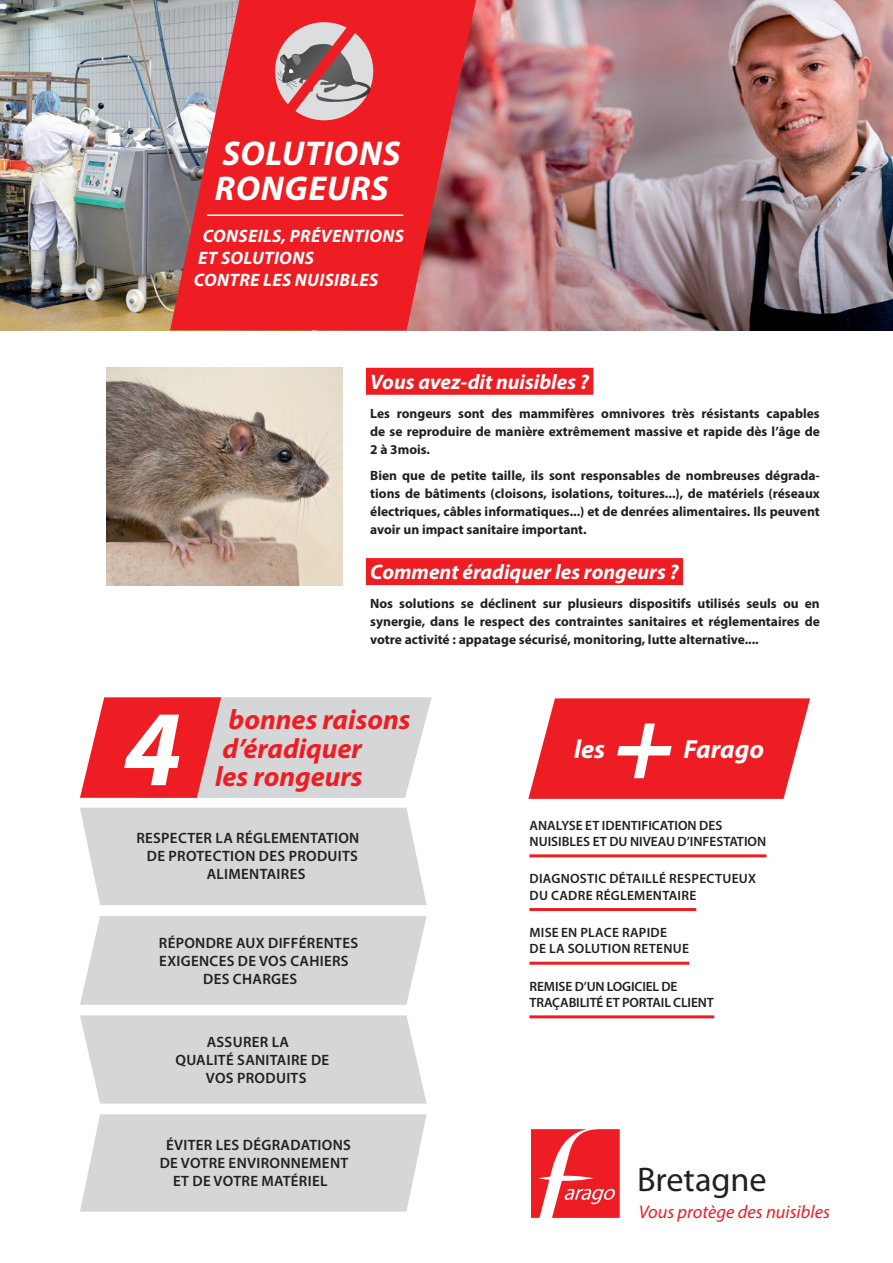
<style>
.page{position:relative;width:893px;height:1263px;background:#fff}
.page>*{position:absolute;margin:0;border:0;box-sizing:border-box;transform-origin:0 0}
.t1{font:italic 700 108.45px "Myriad Pro";color:#fff}
.t2{font:italic 700 102.75px "Myriad Pro";color:#fff}
.t3{font:italic 700 34.5px/34.5px "Myriad Pro";letter-spacing:.02em;color:#fff}
.t4{font:34.35px "Myriad Pro";color:#231f20}
.t5{font:italic 700 28.05px/28.7px "Myriad Pro";color:#ee1d23}
.t6{font:italic 700 26.25px "Myriad Pro";color:#fff}
.t7{font:italic 700 21px "Myriad Pro";color:#fff}
.t8{font:italic 18.45px "Myriad Pro";color:#ee1d23}
.t9{font:italic 700 18px/21.6px "Myriad Pro";letter-spacing:.02em;color:#fff}
.t10{font:600 15px "Myriad Pro";letter-spacing:.02em;color:#231f20}
.t11{font:700 13.5px/18px "Myriad Pro";color:#231f20;text-align:justify}
.t12{font:600 13.5px/16.2px "Myriad Pro";color:#231f20}
.t13{font:600 13.5px/16.2px "Myriad Pro";letter-spacing:.02em;color:#231f20}
</style>
<div class="page">
<img style="left:476px;top:0;width:417px;height:330px">
<img style="left:0;top:0;width:170px;height:330px">
<svg style="left:170px;top:0;width:306px;height:330px;background:#da393e"></svg>
<div style="left:366px;top:368px;width:227px;height:27px;background:#ee1d23"></div>
<div style="left:366px;top:558px;width:317px;height:27px;background:#ee1d23"></div>
<img style="left:106px;top:368px;width:237px;height:217px">
<hr style="left:207px;top:214px;width:196px;height:2px;background:#fff">
<svg style="left:528px;top:698px;width:282px;height:101px;background:#ef3338"></svg>
<hr style="left:529px;top:854px;width:237px;height:3px;background:#ee1d23">
<hr style="left:529px;top:908px;width:167px;height:3px;background:#ee1d23">
<hr style="left:529px;top:962px;width:160px;height:3px;background:#ee1d23">
<hr style="left:529px;top:1015px;width:185px;height:3px;background:#ee1d23">
<svg style="left:80px;top:697px;width:352px;height:101px;background:#e09c9f"></svg>
<div style="left:80px;top:808px;width:347px;height:97px;background:#d5d6d8"></div>
<svg style="left:80px;top:1015px;width:347px;height:89px;background:#d7d8da"></svg>
<svg style="left:80px;top:916px;width:347px;height:89px;background:#d7d8da"></svg>
<svg style="left:80px;top:1114px;width:347px;height:97px;background:#d7d8da"></svg>
<svg style="left:267px;top:13px;width:116px;height:116px;background:#d0666a"></svg>
<svg style="left:531px;top:1129px;width:89px;height:89px;background:#f1454a"></svg>
<h3 class="t3" style="left:215px;top:135px;width:187px">SOLUTIONS<br>RONGEURS</h3>
<h3 class="t9" style="left:194px;top:225px;width:212px;text-indent:9px">CONSEILS, PRÉVENTIONS<br>ET SOLUTIONS<br>CONTRE LES NUISIBLES</h3>
<h3 class="t7" style="left:370px;top:368px;width:220px">Vous avez-dit nuisibles ?</h3>
<p class="t11" style="left:370px;top:404px;width:451px">Les rongeurs sont des mammifères omnivores très résistants capables de se reproduire de manière extrêmement massive et rapide dès l’âge de 2 à 3mois.</p>
<p class="t11" style="left:370px;top:466px;width:451px">Bien que de petite taille, ils sont responsables de nombreuses dégrada&shy;tions de bâtiments (cloisons, isolations, toitures...), de matériels (réseaux électriques, câbles informatiques...) et de denrées alimentaires. Ils peuvent avoir un impact sanitaire important.</p>
<h3 class="t7" style="left:370px;top:559px;width:310px">Comment éradiquer les rongeurs ?</h3>
<p class="t11" style="left:370px;top:594px;width:451px">Nos solutions se déclinent sur plusieurs dispositifs utilisés seuls ou en synergie, dans le respect des contraintes sanitaires et réglementaires de votre activité : appatage sécurisé, monitoring, lutte alternative....</p>
<h3 class="t5" style="left:215px;top:704px;width:197px;text-indent:13px">bonnes raisons d’éradiquer<br>les rongeurs</h3>
<p class="t10" style="left:136px;top:828px;width:225px">RESPECTER LA RÉGLEMENTATION</p>
<p class="t10" style="left:147px;top:846px;width:213px">DE PROTECTION DES PRODUITS</p>
<p class="t10" style="left:207px;top:864px;width:100px">ALIMENTAIRES</p>
<h1 class="t1" style="left:123px;top:678px;width:60px">4</h1>
<p class="t10" style="left:159px;top:933px;width:201px">RÉPONDRE AUX DIFFÉRENTES</p>
<p class="t10" style="left:159px;top:951px;width:191px">EXIGENCES DE VOS CAHIERS</p>
<p class="t10" style="left:203px;top:969px;width:96px">DES CHARGES</p>
<p class="t10" style="left:207px;top:1032px;width:84px">ASSURER LA</p>
<p class="t10" style="left:175px;top:1050px;width:155px">QUALITÉ SANITAIRE DE</p>
<p class="t10" style="left:206px;top:1068px;width:102px">VOS PRODUITS</p>
<h2 class="t2" style="left:608px;top:677px;width:88px">+</h2>
<h3 class="t6" style="left:574px;top:732px;width:33px">les</h3>
<h3 class="t6" style="left:683px;top:732px;width:82px">Farago</h3>
<p class="t12" style="left:530px;top:817px;width:238px">ANALYSE ET IDENTIFICATION DES<br>NUISIBLES ET DU NIVEAU D’INFESTATION</p>
<p class="t13" style="left:530px;top:870px;width:228px">DIAGNOSTIC DÉTAILLÉ RESPECTUEUX<br>DU CADRE RÉGLEMENTAIRE</p>
<p class="t13" style="left:530px;top:924px;width:161px">MISE EN PLACE RAPIDE<br>DE LA SOLUTION RETENUE</p>
<p class="t12" style="left:530px;top:978px;width:186px">REMISE D’UN LOGICIEL DE<br>TRAÇABILITÉ ET PORTAIL CLIENT</p>
<p class="t10" style="left:166px;top:1135px;width:186px">ÉVITER LES DÉGRADATIONS</p>
<p class="t10" style="left:160px;top:1153px;width:190px">DE VOTRE ENVIRONNEMENT</p>
<p class="t10" style="left:173px;top:1171px;width:156px">ET DE VOTRE MATÉRIEL</p>
<h3 class="t4" style="left:637px;top:1158px;width:131px">Bretagne</h3>
<h3 class="t8" style="left:639px;top:1200px;width:193px">Vous protège des nuisibles</h3>
</div>
